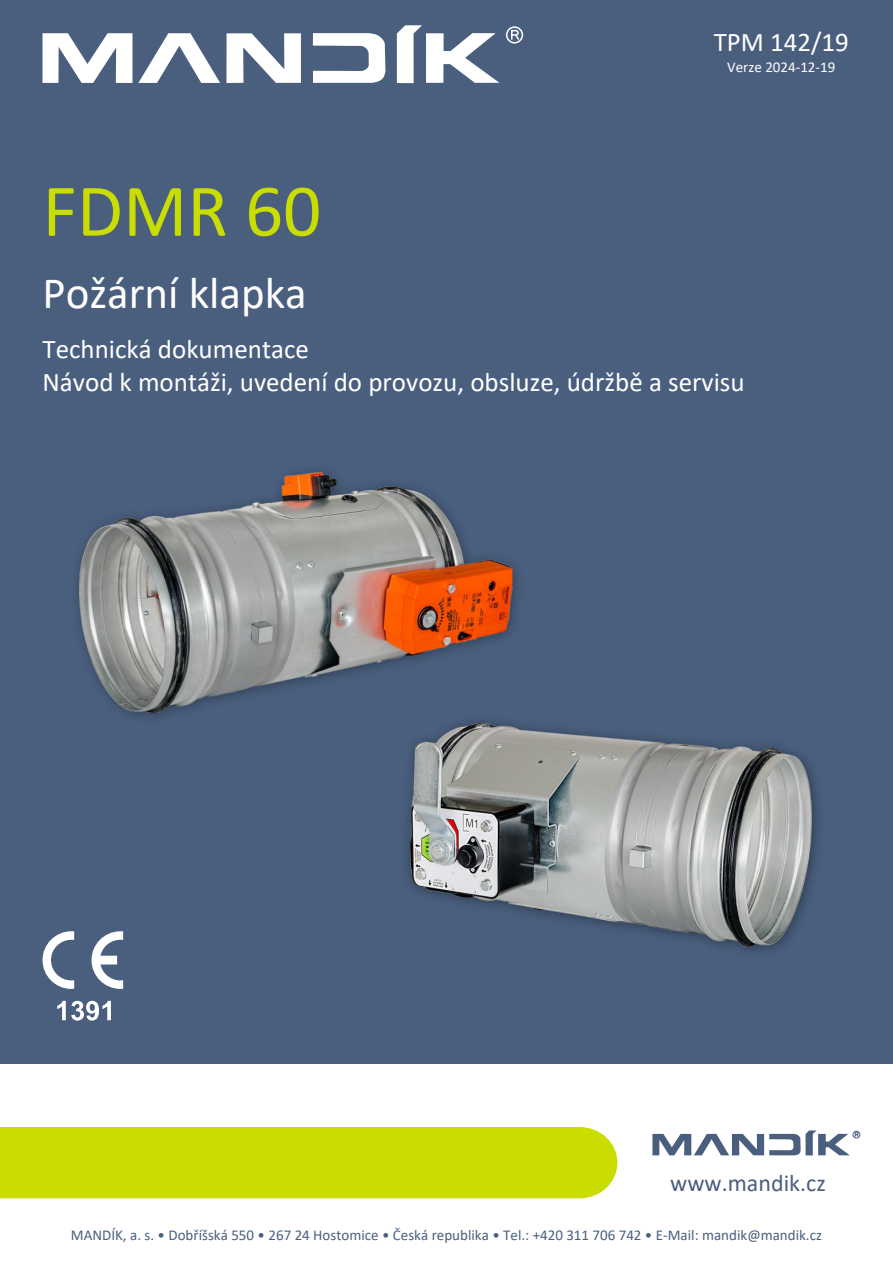
<style>
.page{position:relative;width:893px;height:1263px;background:#fff}
.page>*{position:absolute;margin:0;border:0;box-sizing:border-box;transform-origin:0 0}
.t1{font:75px "Calibri";color:#cadd00}
.t2{font:45px "Calibri";color:#fff}
.t3{font:27px/33px "Calibri";color:#fff}
.t4{font:24px "Calibri";color:#4a5f7e}
.t5{font:15px "Calibri";color:#4a5f7e}
.t6{font:15px "Calibri";color:#fff}
</style>
<div class="page">
<div style="left:0;top:1127px;width:617px;height:71px;background:#cadd00"></div>
<div style="left:853px;top:1131px;width:7px;height:7px;border:1px solid #4a5f7e;border-radius:50%"></div>
<svg style="left:652px;top:1130px;width:207px;height:25px"></svg>
<div style="left:0;top:0;width:893px;height:1063px;background:#4a5f7e"></div>
<svg style="left:43px;top:33px;width:89px;height:50px"></svg>
<svg style="left:138px;top:33px;width:82px;height:50px"></svg>
<svg style="left:226px;top:33px;width:75px;height:50px"></svg>
<svg style="left:313px;top:33px;width:72px;height:50px"></svg>
<svg style="left:397px;top:25px;width:102px;height:58px"></svg>
<div style="left:506px;top:26px;width:17px;height:18px;border:2px solid #fff;border-radius:50%"></div>
<svg style="left:510px;top:29px;width:11px;height:13px"></svg>
<svg style="left:57px;top:1001px;width:54px;height:19px"></svg>
<svg style="left:92px;top:931px;width:31px;height:58px"></svg>
<svg style="left:43px;top:931px;width:31px;height:58px"></svg>
<img style="left:79px;top:472px;width:434px;height:241px">
<img style="left:395px;top:709px;width:423px;height:243px">
<img style="left:410px;top:724px;width:402px;height:223px">
<h1 class="t1" style="left:43px;top:179px;width:280px">FDMR 60</h1>
<h3 class="t3" style="left:714px;top:28px;width:137px">TPM 142/19</h3>
<p class="t6" style="left:727px;top:61px;width:110px">Verze 2024-12-19</p>
<h2 class="t2" style="left:43px;top:274px;width:266px">Požární klapka</h2>
<h3 class="t3" style="left:43px;top:334px;width:704px">Technická dokumentace<br>Návod k montáži, uvedení do provozu, obsluze, údržbě a servisu</h3>
<h3 class="t4" style="left:670px;top:1173px;width:157px">www.mandik.cz</h3>
<p class="t5" style="left:71px;top:1229px;width:752px">MANDÍK, a. s. • Dobříšská 550 • 267 24 Hostomice • Česká republika • Tel.: +420 311 706 742 • E-Mail: mandik@mandik.cz</p>
</div>
